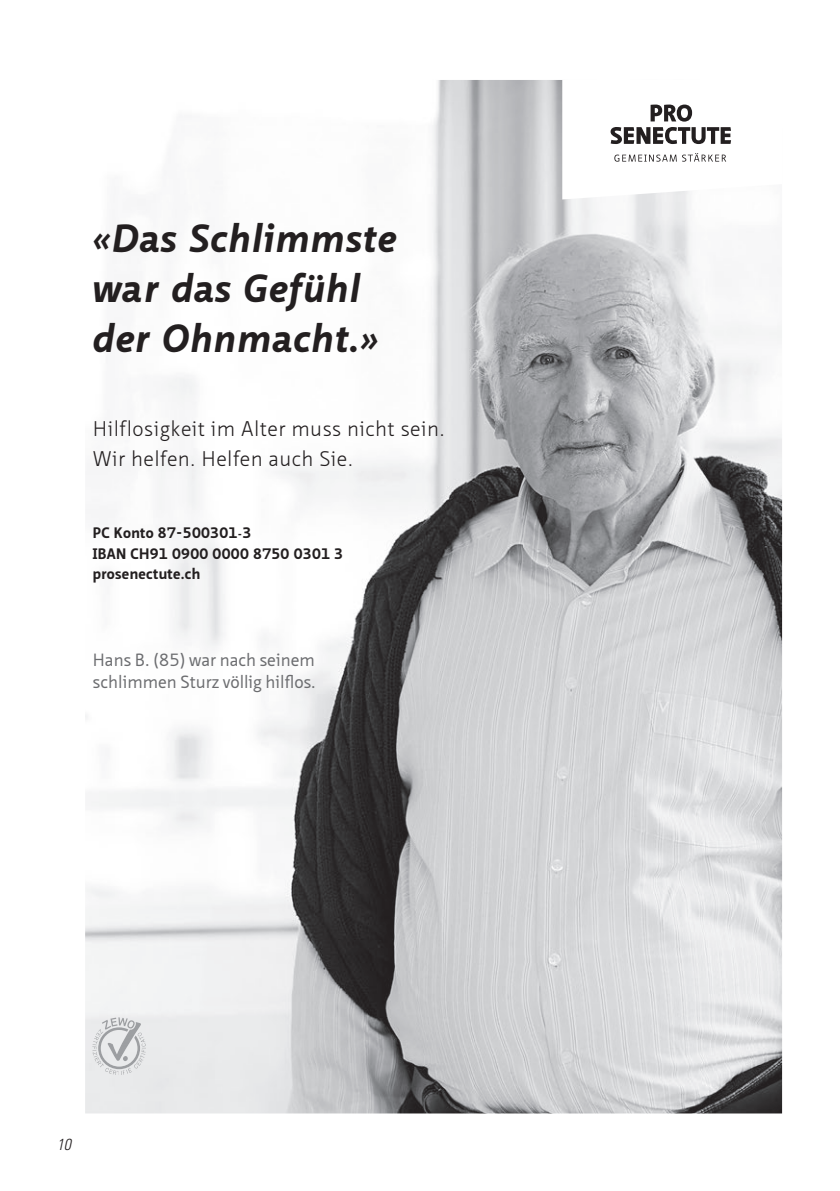
<style>
.page{position:relative;width:840px;height:1191px;background:#fff}
.page>*{position:absolute;margin:0;border:0;box-sizing:border-box;transform-origin:0 0}
.t1{font:italic 700 38.2px/50px "Neue Sans Pro";letter-spacing:.04em;color:#231f20}
.t2{font:300 20.6px/29.4px "Neue Sans Pro";letter-spacing:.02em;color:#231f20}
.t3{font:17.2px/22.2px "Neue Sans Pro";color:#6c6d70}
.t4{font:italic 300 condensed 16px "Univers";color:#231f20}
.t5{font:700 14.8px/20.6px "Neue Sans Pro";letter-spacing:.02em;color:#231f20}
</style>
<div class="page">
<img style="left:85px;top:80px;width:696px;height:1033px">
<svg style="left:92px;top:1017px;width:54px;height:58px;background:#d5d6d7"></svg>
<svg style="left:562px;top:80px;width:219px;height:119px"></svg>
<h1 class="t1" style="left:93px;top:213px;width:304px">«Das Schlimmste war das Gefühl der Ohnmacht.»</h1>
<p class="t2" style="left:93px;top:414px;width:353px">Hilflosigkeit im Alter muss nicht sein.<br>Wir helfen. Helfen auch Sie.</p>
<p class="t5" style="left:93px;top:522px;width:251px">PC Konto 87-500301-3<br>IBAN CH91 0900 0000 8750 0301 3 prosenectute.ch</p>
<p class="t3" style="left:93px;top:648px;width:224px">Hans B. (85) war nach seinem schlimmen Sturz völlig hilflos.</p>
<p class="t4" style="left:57px;top:1134px;width:16px">10</p>
</div>
